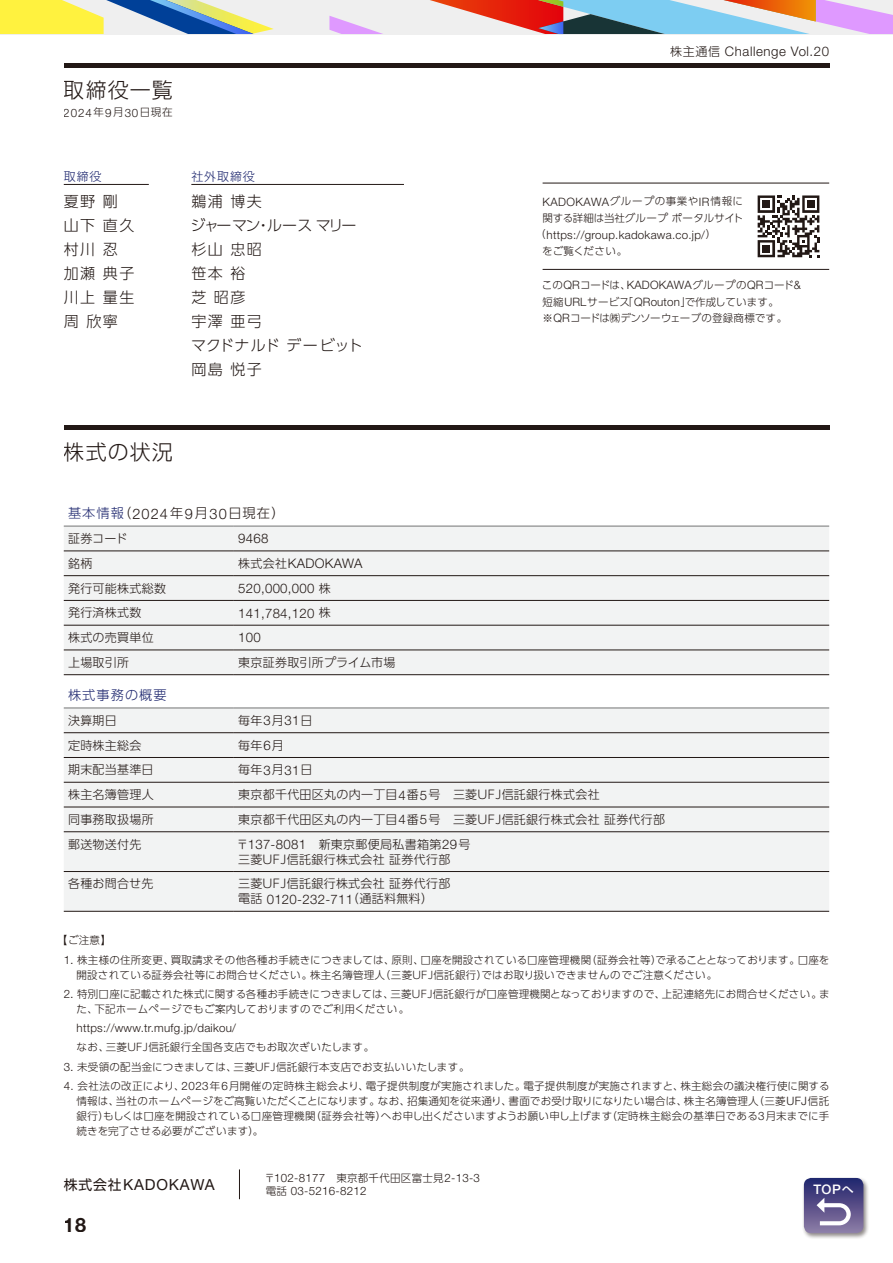
<style>
.page{position:relative;width:893px;height:1263px;background:#fff}
.page>*{position:absolute;margin:0;border:0;box-sizing:border-box;transform-origin:0 0}
.t1{font:300 21px "UD Shin Go Pro";letter-spacing:.05em;color:#221815}
.t2{font:700 19.8px "Helvetica Neue";color:#221815}
.t3{font:15.3px "Helvetica Neue";letter-spacing:.055em;color:#221815}
.t4{font:300 15px/24px "UD Shin Go Pro";letter-spacing:.1em;color:#221815}
.t5{font:300 13.2px "Helvetica Neue";letter-spacing:.025em;color:#221815}
.t6{font:300 13.2px "Helvetica Neue";letter-spacing:.045em;color:#221815}
.t7{font:300 13.2px "UD Shin Go Pro";letter-spacing:.08em;color:#221815}
.t8{font:300 13.2px "UD Shin Go Pro";letter-spacing:.08em;color:#1f286f}
.t9{font:500 13.2px "Helvetica Neue";color:#fff}
.t10{font:300 12px/15px "UD Shin Go Pro";letter-spacing:.025em;color:#221815}
.t11{font:300 12px "UD Shin Go Pro";letter-spacing:.075em;color:#1f286f}
.t12{font:300 11.55px/13.5px "Helvetica Neue";letter-spacing:.025em;color:#221815}
.t13{font:300 10.5px/19.2px "UD Shin Go Pro";letter-spacing:.025em;color:#221815}
.t14{font:300 10.5px/16.5px "UD Shin Go Pro";letter-spacing:.005em;color:#221815}
.t15{font:300 10.5px "UD Shin Go Pro";letter-spacing:.045em;color:#221815}
.s1{font-family:"UD Shin Go Pro";font-size:10.5px}
.s2{font-family:"UD Shin Go Pro";font-size:12px}
.s3{font-family:"Helvetica Neue";font-size:11.55px}
.s4{color:#1f286f}
.s5{font-family:"Helvetica Neue";font-size:14.55px}
.s6{font-family:"Helvetica Neue";font-size:13.2px}
.s7{font-family:"UD Shin Go Pro";font-size:13.8px}
</style>
<div class="page">
<hr style="left:239px;top:1169px;width:1px;height:30px;background:#221815">
<svg style="left:64px;top:527px;width:765px;height:384px;fill:#f2f3f3"></svg>
<hr style="left:64px;top:575px;width:170px;height:1px;background:#221815">
<hr style="left:64px;top:600px;width:170px;height:1px;background:#221815">
<hr style="left:234px;top:600px;width:595px;height:1px;background:#221815">
<hr style="left:64px;top:625px;width:170px;height:1px;background:#221815">
<hr style="left:234px;top:625px;width:595px;height:1px;background:#221815">
<hr style="left:64px;top:650px;width:170px;height:1px;background:#221815">
<hr style="left:64px;top:757px;width:170px;height:1px;background:#221815">
<hr style="left:64px;top:782px;width:170px;height:1px;background:#221815">
<hr style="left:234px;top:782px;width:595px;height:1px;background:#221815">
<hr style="left:64px;top:807px;width:170px;height:1px;background:#221815">
<hr style="left:234px;top:807px;width:595px;height:1px;background:#221815">
<hr style="left:64px;top:831px;width:170px;height:1px;background:#221815">
<hr style="left:64px;top:871px;width:170px;height:1px;background:#221815">
<hr style="left:64px;top:911px;width:170px;height:1px;background:#221815">
<hr style="left:234px;top:911px;width:595px;height:1px;background:#221815">
<hr style="left:234px;top:575px;width:595px;height:1px;background:#221815">
<hr style="left:234px;top:650px;width:595px;height:1px;background:#221815">
<hr style="left:234px;top:757px;width:595px;height:1px;background:#221815">
<hr style="left:234px;top:831px;width:595px;height:1px;background:#221815">
<hr style="left:234px;top:871px;width:595px;height:1px;background:#221815">
<hr style="left:64px;top:551px;width:170px;height:1px;background:#221815">
<hr style="left:234px;top:551px;width:595px;height:1px;background:#221815">
<hr style="left:64px;top:732px;width:170px;height:1px;background:#221815">
<hr style="left:234px;top:732px;width:595px;height:1px;background:#221815">
<hr style="left:64px;top:674px;width:170px;height:1px;background:#221815">
<hr style="left:234px;top:674px;width:595px;height:1px;background:#221815">
<hr style="left:64px;top:525px;width:170px;height:2px;background:#9fa0a0">
<hr style="left:234px;top:525px;width:595px;height:2px;background:#9fa0a0">
<hr style="left:64px;top:707px;width:170px;height:2px;background:#9fa0a0">
<hr style="left:234px;top:707px;width:595px;height:2px;background:#9fa0a0">
<hr style="left:64px;top:184px;width:85px;height:1px;background:#221815">
<hr style="left:191px;top:184px;width:213px;height:1px;background:#221815">
<svg style="left:758px;top:195px;width:61px;height:62px"></svg>
<hr style="left:543px;top:183px;width:286px;height:1px;background:#221815">
<hr style="left:543px;top:269px;width:286px;height:1px;background:#221815">
<hr style="left:64px;top:425px;width:765px;height:4px;background:#221815">
<div style="left:802px;top:1176px;width:68px;height:63px;background:#221815;opacity:.5"></div>
<svg style="left:804px;top:1178px;width:59px;height:55px;background:#676194"></svg>
<div style="left:0;top:0;width:893px;height:34px;background:#efefef"></div>
<svg style="left:329px;top:16px;width:54px;height:18px"></svg>
<svg style="left:0;top:0;width:274px;height:34px"></svg>
<svg style="left:430px;top:0;width:463px;height:34px"></svg>
<hr style="left:64px;top:64px;width:765px;height:4px;background:#221815">
<h1 class="t1" style="left:64px;top:73px;width:111px">取締役一覧</h1>
<p class="t12" style="left:64px;top:105px;width:110px">2024<span class="s1">年</span>9<span class="s1">月</span>30<span class="s1">日現在</span></p>
<p class="t11" style="left:64px;top:166px;width:39px">取締役</p>
<p class="t11" style="left:191px;top:166px;width:65px">社外取締役</p>
<h3 class="t4" style="left:64px;top:188px;width:72px">夏野剛山下直久村川忍加瀬典子川上量生周欣寧</h3>
<h3 class="t4" style="left:190px;top:188px;width:174px">鵜浦博夫<br>ジャーマン・ルースマリー杉山忠昭<br>笹本裕<br>芝昭彦<br>宇澤亜弓<br>マクドナルドデービット岡島悦子</h3>
<h1 class="t1" style="left:64px;top:435px;width:111px">株式の状況</h1>
<p class="t6" style="left:670px;top:44px;width:160px"><span class="s2">株主通信</span> Challenge Vol.20</p>
<p class="t13" style="left:543px;top:193px;width:202px;line-height:16.5px"><span class="s3">KADOKAWA</span>グループの事業や<span class="s3">IR</span>情報に関する詳細は当社グループポータルサイト</p>
<p class="t12" style="left:535px;top:228px;width:182px"><span class="s1">（</span>https://group.kadokawa.co.jp/<span class="s1">）</span></p>
<p class="t13" style="left:542px;top:241px;width:87px">をご覧ください。</p>
<p class="t14" style="left:542px;top:276px;width:261px">この<span class="s3">QR</span>コードは、<span class="s3">KADOKAWA</span>グループの<span class="s3">QR</span>コード<span class="s3">&amp;</span>短縮<span class="s3">URL</span>サービス「<span class="s3">QRouton</span>」で作成しています。※<span class="s3">QR</span>コードは㈱デンソーウェーブの登録商標です。</p>
<p class="t7" style="left:68px;top:503px;width:218px"><span class="s4">基本情報</span>（<span class="s5">2024</span>年<span class="s5">9</span>月<span class="s5">30</span>日現在）</p>
<p class="t10" style="left:68px;top:531px;width:61px">証券コード</p>
<p class="t5" style="left:238px;top:531px;width:32px">9468</p>
<p class="t10" style="left:68px;top:555px;width:26px">銘柄</p>
<p class="t5" style="left:238px;top:555px;width:126px"><span class="s2">株式会社</span>KADOKAWA</p>
<p class="t10" style="left:68px;top:580px;width:100px">発行可能株式総数</p>
<p class="t5" style="left:238px;top:580px;width:94px">520,000,000 <span class="s2">株</span></p>
<p class="t10" style="left:68px;top:605px;width:75px">発行済株式数</p>
<p class="t5" style="left:238px;top:605px;width:94px">141,784,120 <span class="s2">株</span></p>
<p class="t10" style="left:68px;top:630px;width:87px">株式の売買単位</p>
<p class="t5" style="left:238px;top:630px;width:24px">100</p>
<p class="t10" style="left:68px;top:654px;width:63px">上場取引所</p>
<p class="t10" style="left:238px;top:654px;width:159px">東京証券取引所プライム市場</p>
<p class="t8" style="left:68px;top:684px;width:100px">株式事務の概要</p>
<p class="t10" style="left:68px;top:712px;width:50px">決算期日</p>
<p class="t10" style="left:238px;top:712px;width:76px">毎年<span class="s6">3</span>月<span class="s6">31</span>日</p>
<p class="t10" style="left:68px;top:737px;width:75px">定時株主総会</p>
<p class="t10" style="left:238px;top:737px;width:47px">毎年<span class="s6">6</span>月</p>
<p class="t10" style="left:68px;top:762px;width:87px">期末配当基準日</p>
<p class="t10" style="left:238px;top:762px;width:76px">毎年<span class="s6">3</span>月<span class="s6">31</span>日</p>
<p class="t10" style="left:68px;top:787px;width:87px">株主名簿管理人</p>
<p class="t10" style="left:238px;top:787px;width:363px">東京都千代田区丸の内一丁目<span class="s6">4</span>番<span class="s6">5</span>号　三菱ＵＦＪ信託銀行株式会社</p>
<p class="t10" style="left:68px;top:811px;width:87px">同事務取扱場所</p>
<p class="t10" style="left:238px;top:811px;width:429px">東京都千代田区丸の内一丁目<span class="s6">4</span>番<span class="s6">5</span>号　三菱ＵＦＪ信託銀行株式会社証券代行部</p>
<p class="t10" style="left:68px;top:836px;width:75px">郵送物送付先</p>
<p class="t10" style="left:236px;top:836px;width:235px">〒<span class="s6">137-8081</span>　新東京郵便局私書箱第<span class="s6">29</span>号三菱ＵＦＪ信託銀行株式会社証券代行部</p>
<p class="t10" style="left:68px;top:876px;width:87px">各種お問合せ先</p>
<p class="t10" style="left:238px;top:876px;width:214px">三菱ＵＦＪ信託銀行株式会社証券代行部</p>
<p class="t5" style="left:238px;top:891px;width:197px"><span class="s2">電話</span> 0120-232-711<span class="s2">（通話料無料）</span></p>
<p class="t13" style="left:64px;top:930px;width:767px;text-indent:-7px">【ご注意】　<br><span class="s3">1</span>．株主様の住所変更、買取請求その他各種お手続きにつきましては、原則、口座を開設されている口座管理機関（証券会社等）で承ることとなっております。口座を</p>
<p class="t13" style="left:64px;top:965px;width:767px;text-indent:13px">開設されている証券会社等にお問合せください。株主名簿管理人（三菱ＵＦＪ信託銀行）ではお取り扱いできませんのでご注意ください。<br><span class="s3">2</span>．特別口座に記載された株式に関する各種お手続きにつきましては、三菱ＵＦＪ信託銀行が口座管理機関となっておりますので、上記連絡先にお問合せください。ま</p>
<p class="t15" style="left:76px;top:1000px;width:334px">た、下記ホームページでもご案内しておりますのでご利用ください。</p>
<p class="t12" style="left:77px;top:1021px;width:161px">https://www.tr.mufg.jp/daikou/</p>
<p class="t13" style="left:64px;top:1037px;width:407px;text-indent:13px">なお、三菱ＵＦＪ信託銀行全国各支店でもお取次ぎいたします。<br><span class="s3">3</span>．未受領の配当金につきましては、三菱ＵＦＪ信託銀行本支店でお支払いいたします。</p>
<p class="t13" style="left:77px;top:1078px;width:755px;line-height:15px;text-align:justify;text-indent:-13px"><span class="s3">4.</span> 会社法の改正により、<span class="s3">2023</span>年<span class="s3">6</span>月開催の定時株主総会より、電子提供制度が実施されました。電子提供制度が実施されますと、株主総会の議決権行使に関する情報は、当社のホームページをご高覧いただくことになります。なお、招集通知を従来通り、書面でお受け取りになりたい場合は、株主名簿管理人（三菱<span class="s3">UFJ</span>信託銀行）もしくは口座を開設されている口座管理機関（証券会社等）へお申し出くださいますようお願い申し上げます（定時株主総会の基準日である<span class="s3">3</span>月末までに手続きを完了させる必要がございます）。</p>
<h3 class="t3" style="left:64px;top:1175px;width:153px"><span class="s7">株式会社</span>KADOKAWA</h3>
<p class="t12" style="left:264px;top:1171px;width:217px"><span class="s1">〒</span>102-8177<span class="s1">　東京都千代田区富士見</span>2-13-3<span class="s1">電話</span> 03-5216-8212</p>
<h2 class="t2" style="left:64px;top:1212px;width:24px">18</h2>
<p class="t9" style="left:813px;top:1182px;width:42px">TOP<span class="s2">へ</span></p>
</div>
